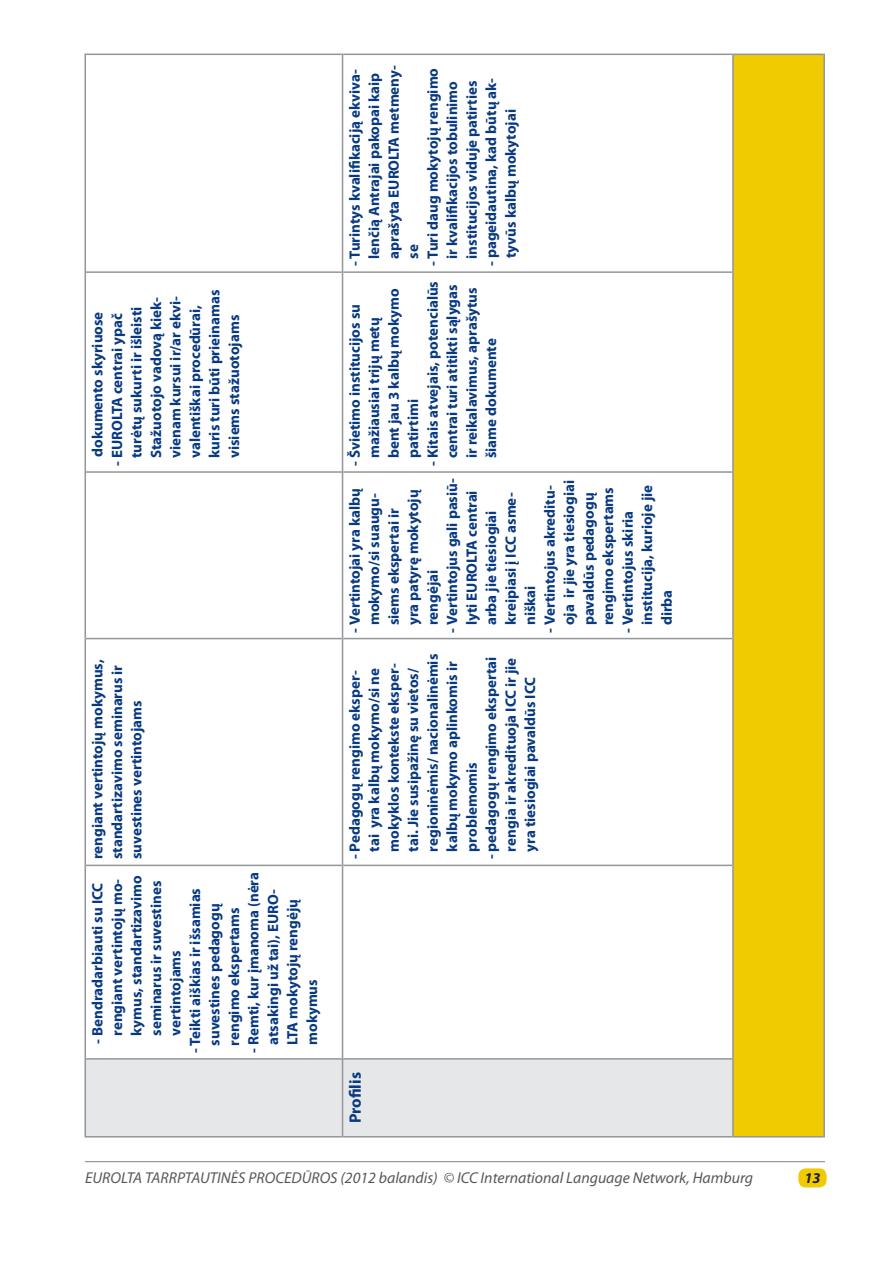
<style>
.page{position:relative;width:893px;height:1263px;background:#fff}
.page>*{position:absolute;margin:0;border:0;box-sizing:border-box;transform-origin:0 0}
.t1{font:700 16.5px "Myriad Pro";color:#083981}
.t2{font:italic 15.75px "Myriad Pro";color:#57585a}
.t3{font:700 15px/19.5px "Myriad Pro";color:#083981}
.t4{font:italic 700 15px "Myriad Pro";color:#231f20}
</style>
<div class="page">
<div style="left:798px;top:1168px;width:29px;height:19px;background:#f0cb02;border-radius:7px"></div>
<hr style="left:85px;top:1161px;width:740px;height:1px;background:#808285">
<div style="left:86px;top:1059px;width:646px;height:77px;background:#e6e7e9"></div>
<div style="left:733px;top:54px;width:91px;height:1083px;background:#f0cb02"></div>
<hr style="left:343px;top:1136px;width:389px;height:1px;background:#939598">
<hr style="left:343px;top:1058px;width:389px;height:1px;background:#939598">
<hr style="left:343px;top:865px;width:389px;height:1px;background:#939598">
<hr style="left:343px;top:638px;width:389px;height:1px;background:#939598">
<hr style="left:343px;top:471px;width:389px;height:2px;background:#939598">
<hr style="left:343px;top:271px;width:389px;height:2px;background:#939598">
<hr style="left:343px;top:54px;width:389px;height:1px;background:#939598">
<hr style="left:732px;top:1059px;width:2px;height:78px;background:#939598">
<hr style="left:734px;top:1136px;width:89px;height:1px;background:#939598">
<hr style="left:732px;top:865px;width:2px;height:194px;background:#939598">
<hr style="left:732px;top:639px;width:2px;height:226px;background:#939598">
<hr style="left:732px;top:472px;width:2px;height:167px;background:#939598">
<hr style="left:732px;top:272px;width:2px;height:200px;background:#939598">
<hr style="left:732px;top:54px;width:2px;height:218px;background:#939598">
<hr style="left:734px;top:54px;width:89px;height:1px;background:#939598">
<hr style="left:823px;top:1059px;width:2px;height:78px;background:#939598">
<hr style="left:823px;top:865px;width:2px;height:194px;background:#939598">
<hr style="left:823px;top:639px;width:2px;height:226px;background:#939598">
<hr style="left:823px;top:472px;width:2px;height:167px;background:#939598">
<hr style="left:823px;top:272px;width:2px;height:200px;background:#939598">
<hr style="left:823px;top:54px;width:2px;height:218px;background:#939598">
<hr style="left:85px;top:1059px;width:1px;height:78px;background:#939598">
<hr style="left:86px;top:1136px;width:256px;height:1px;background:#939598">
<hr style="left:85px;top:865px;width:1px;height:194px;background:#939598">
<hr style="left:86px;top:1058px;width:256px;height:1px;background:#939598">
<hr style="left:85px;top:639px;width:1px;height:226px;background:#939598">
<hr style="left:86px;top:865px;width:256px;height:1px;background:#939598">
<hr style="left:85px;top:472px;width:1px;height:167px;background:#939598">
<hr style="left:86px;top:638px;width:256px;height:1px;background:#939598">
<hr style="left:85px;top:272px;width:1px;height:200px;background:#939598">
<hr style="left:86px;top:471px;width:256px;height:2px;background:#939598">
<hr style="left:85px;top:54px;width:1px;height:218px;background:#939598">
<hr style="left:86px;top:271px;width:256px;height:2px;background:#939598">
<hr style="left:86px;top:54px;width:256px;height:1px;background:#939598">
<hr style="left:342px;top:1059px;width:1px;height:78px;background:#939598">
<hr style="left:342px;top:865px;width:1px;height:194px;background:#939598">
<hr style="left:342px;top:639px;width:1px;height:226px;background:#939598">
<hr style="left:342px;top:472px;width:1px;height:167px;background:#939598">
<hr style="left:342px;top:272px;width:1px;height:200px;background:#939598">
<hr style="left:342px;top:54px;width:1px;height:218px;background:#939598">
<p class="t3" style="left:107px;top:458px;width:170px;text-indent:-8px;rotate:-90deg">- EUROLTA centrai ypač turėtų sukurti ir išleisti<br>Stažuotojo vadovą kiek&shy;vienam kursui ir/ar ekvi&shy;valentiškai procedūrai, kuris turi būti prieinamas visiems stažuotojams</p>
<p class="t3" style="left:87px;top:457px;width:147px;rotate:-90deg">dokumento skyriuose</p>
<p class="t3" style="left:87px;top:859px;width:202px;rotate:-90deg">rengiant vertintojų mokymus, standartizavimo seminarus ir suvestines vertintojams</p>
<p class="t3" style="left:243px;top:1045px;width:174px;text-indent:-8px;rotate:-90deg">- Remti, kur įmanoma (nėra atsakingi už tai), EURO-<br>LTA mokytojų rengėjų mokymus</p>
<p class="t3" style="left:87px;top:1036px;width:162px;text-indent:-8px;rotate:-90deg">- Bendradarbiauti su ICC rengiant vertintojų mo&shy;kymus, standartizavimo seminarus ir suvestines vertintojams</p>
<p class="t3" style="left:185px;top:1045px;width:159px;text-indent:-7px;rotate:-90deg">- Teikti aiškias ir išsamias suvestines pedagogų rengimo ekspertams</p>
<p class="t3" style="left:344px;top:259px;width:195px;text-indent:-7px;rotate:-90deg">- Turintys kvalifikaciją ekviva&shy;lenčią Antrajai pakopai kaip aprašyta EUROLTA metmeny&shy;se</p>
<p class="t3" style="left:422px;top:266px;width:200px;text-align:center;rotate:-90deg">- Turi daug mokytojų rengimo ir kvalifikacijos tobulinimo institucijos viduje patirties</p>
<p class="t3" style="left:481px;top:258px;width:182px;text-indent:-8px;rotate:-90deg">- pageidautina, kad būtų ak&shy;tyvūs kalbų mokytojai</p>
<p class="t3" style="left:344px;top:458px;width:171px;text-indent:-8px;rotate:-90deg">- Švietimo institucijos su mažiausiai trijų metų bent jau 3 kalbų mokymo patirtimi</p>
<p class="t3" style="left:422px;top:458px;width:179px;text-indent:-8px;rotate:-90deg">- Kitais atvejais, potencialūs centrai turi atitikti sąlygas ir reikalavimus, aprašytus šiame dokumente</p>
<p class="t3" style="left:344px;top:625px;width:138px;text-indent:-7px;rotate:-90deg">- Vertintojai yra kalbų mokymo/si suaugu&shy;siems ekspertai ir yra patyrę mokytojų rengėjai</p>
<p class="t3" style="left:442px;top:625px;width:148px;text-indent:-7px;rotate:-90deg">- Vertintojus gali pasiū&shy;lyti EUROLTA centrai arba jie tiesiogiai kreipiasi į ICC asme&shy;niškai</p>
<p class="t3" style="left:539px;top:633px;width:154px;text-align:center;rotate:-90deg">- Vertintojus akreditu&shy;oja ir jie yra tiesiogiai pavaldūs pedagogų rengimo ekspertams</p>
<p class="t3" style="left:617px;top:625px;width:142px;text-indent:-7px;rotate:-90deg">- Vertintojus skiria institucija, kurioje jie dirba</p>
<p class="t3" style="left:344px;top:851px;width:199px;text-indent:-8px;rotate:-90deg">- Pedagogų rengimo eksper&shy;tai yra kalbų mokymo/si ne mokyklos kontekste eksper&shy;tai. Jie susipažinę su vietos/ regioninėmis/ nacionalinėmis kalbų mokymo aplinkomis ir problemomis</p>
<p class="t3" style="left:481px;top:851px;width:196px;text-align:justify;text-indent:-8px;rotate:-90deg">- pedagogų rengimo ekspertai rengia ir akredituoja ICC ir jie yra tiesiogiai pavaldūs ICC</p>
<p class="t1" style="left:345px;top:1123px;width:53px;rotate:-90deg">Profilis</p>
<p class="t2" style="left:85px;top:1168px;width:670px">EUROLTA TARRPTAUTINĖS PROCEDŪROS (2012 balandis) © ICC International Language Network, Hamburg</p>
<p class="t4" style="left:804px;top:1168px;width:18px">13</p>
</div>
